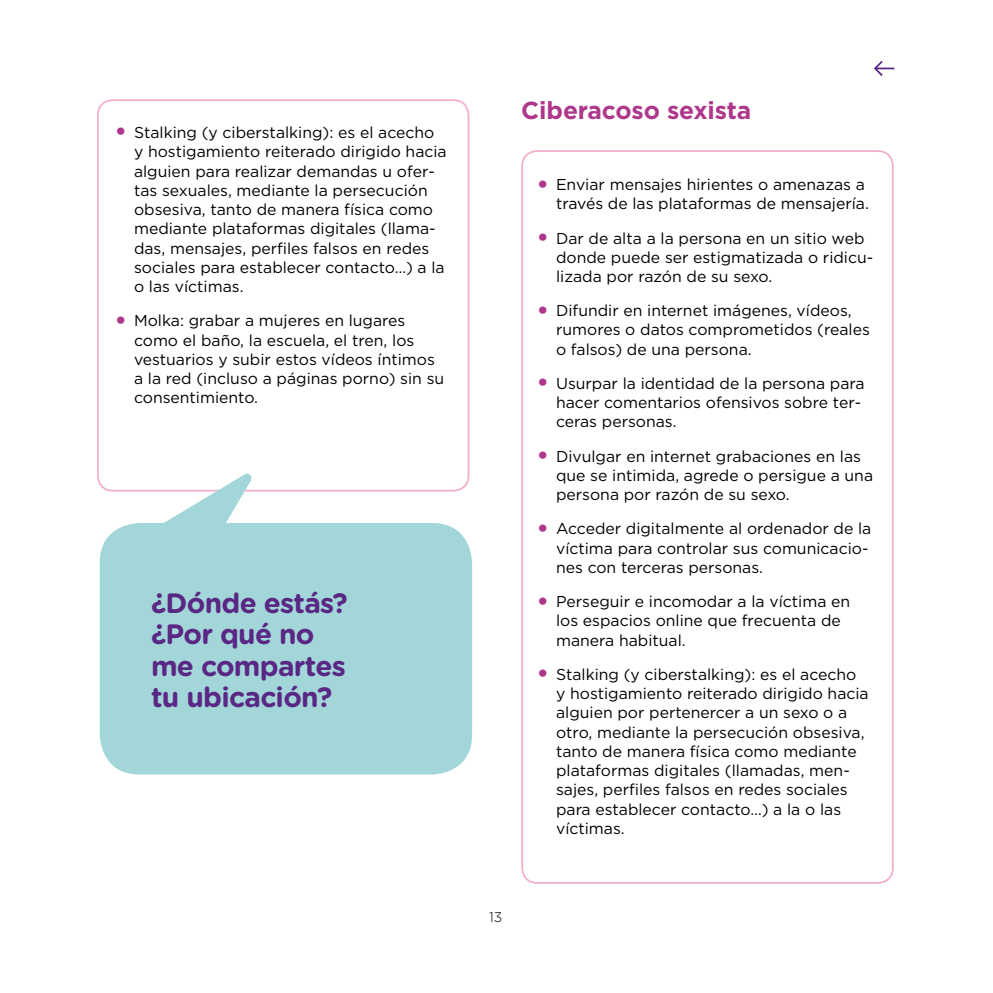
<style>
.page{position:relative;width:993px;height:993px;background:#fff}
.page>*{position:absolute;margin:0;border:0;box-sizing:border-box;transform-origin:0 0}
.t1{font:700 28px/31.5px "Gotham Rounded";letter-spacing:-.025em;color:#5a2784}
.t2{font:700 24.5px "Gotham";letter-spacing:-.005em;color:#ae378c}
.t3{font:15.75px/19.2px "Gotham";color:#000}
.t4{font:300 14px "Gotham";color:#000}
.s1{font-size:28px;color:#ae378c}
</style>
<div class="page">
<div style="left:521px;top:150px;width:372px;height:733px;border:2px solid #f2accd;border-radius:15px"></div>
<div style="left:97px;top:99px;width:372px;height:392px;border:2px solid #f2accd;border-radius:15px"></div>
<div style="left:100px;top:523px;width:372px;height:251px;background:#a2d6d8;border-radius:40px"></div>
<svg style="left:150px;top:473px;width:103px;height:50px"></svg>
<svg style="left:874px;top:61px;width:21px;height:15px"></svg>
<p class="t3" style="left:134px;top:122px;width:314px;text-indent:-20px"><span class="s1">•</span> Stalking (y ciberstalking): es el acecho y hostigamiento reiterado dirigido hacia alguien para realizar demandas u ofer&shy;tas sexuales, mediante la persecución obsesiva, tanto de manera física como mediante plataformas digitales (llama&shy;das, mensajes, perfiles falsos en redes sociales para establecer contacto…) a la o las víctimas.</p>
<p class="t3" style="left:134px;top:310px;width:311px;text-indent:-20px"><span class="s1">•</span> Molka: grabar a mujeres en lugares como el baño, la escuela, el tren, los vestuarios y subir estos vídeos íntimos a la red (incluso a páginas porno) sin su consentimiento.</p>
<h1 class="t1" style="left:151px;top:585px;width:198px">¿Dónde estás? ¿Por qué no me compartes tu ubicación?</h1>
<h2 class="t2" style="left:521px;top:94px;width:231px">Ciberacoso sexista</h2>
<p class="t3" style="left:536px;top:174px;width:334px;text-align:right"><span class="s1">•</span> Enviar mensajes hirientes o amenazas a través de las plataformas de mensajería.</p>
<p class="t3" style="left:556px;top:228px;width:318px;text-indent:-20px"><span class="s1">•</span> Dar de alta a la persona en un sitio web donde puede ser estigmatizada o ridicu&shy;lizada por razón de su sexo.</p>
<p class="t3" style="left:556px;top:300px;width:315px;text-indent:-20px"><span class="s1">•</span> Difundir en internet imágenes, vídeos, rumores o datos comprometidos (reales o falsos) de una persona.</p>
<p class="t3" style="left:556px;top:373px;width:310px;text-indent:-20px"><span class="s1">•</span> Usurpar la identidad de la persona para hacer comentarios ofensivos sobre ter&shy;ceras personas.</p>
<p class="t3" style="left:556px;top:446px;width:318px;text-indent:-20px"><span class="s1">•</span> Divulgar en internet grabaciones en las que se intimida, agrede o persigue a una persona por razón de su sexo.</p>
<p class="t3" style="left:556px;top:518px;width:317px;text-indent:-20px"><span class="s1">•</span> Acceder digitalmente al ordenador de la víctima para controlar sus comunicacio&shy;nes con terceras personas.</p>
<p class="t3" style="left:556px;top:591px;width:295px;text-indent:-20px"><span class="s1">•</span> Perseguir e incomodar a la víctima en los espacios online que frecuenta de manera habitual.</p>
<p class="t3" style="left:556px;top:664px;width:314px;text-indent:-20px"><span class="s1">•</span> Stalking (y ciberstalking): es el acecho y hostigamiento reiterado dirigido hacia alguien por pertenercer a un sexo o a otro, mediante la persecución obsesiva, tanto de manera física como mediante plataformas digitales (llamadas, men&shy;sajes, perfiles falsos en redes sociales para establecer contacto…) a la o las víctimas.</p>
<p class="t4" style="left:489px;top:908px;width:15px">13</p>
</div>
